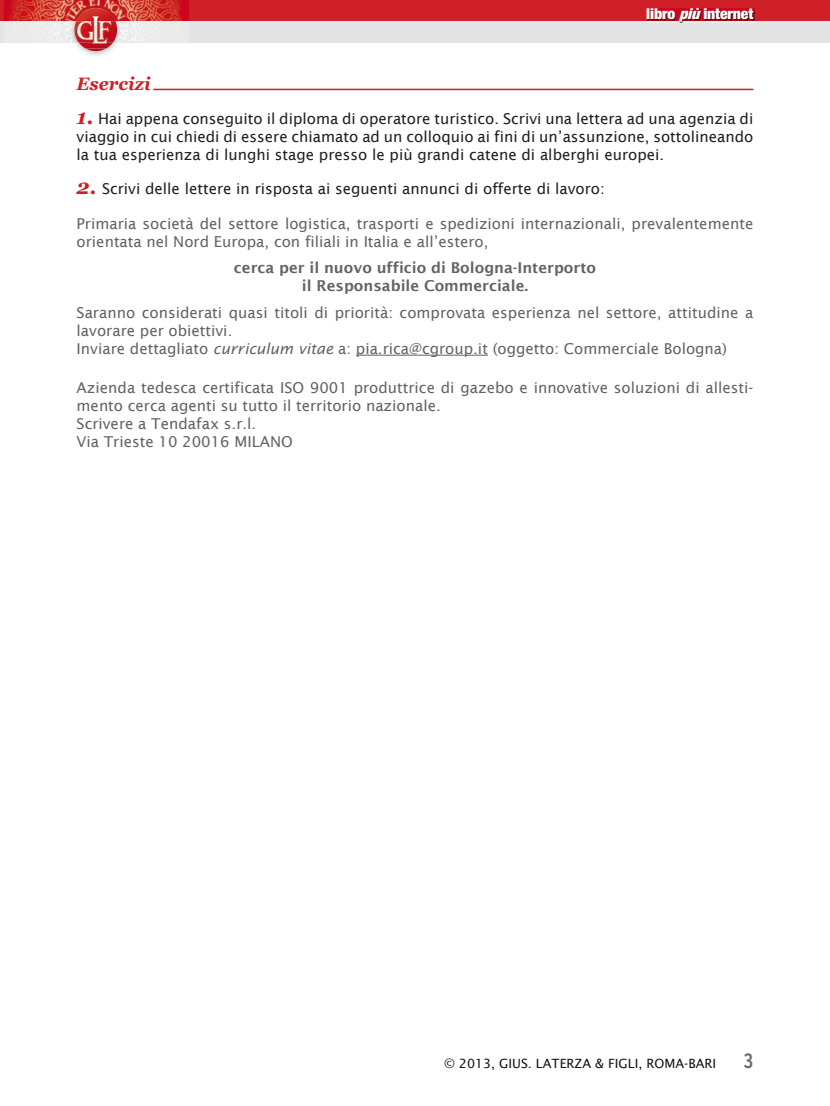
<style>
.page{position:relative;width:830px;height:1106px;background:#fff}
.page>*{position:absolute;margin:0;border:0;box-sizing:border-box;transform-origin:0 0}
.t1{font:700 19.5px "British Council Sans";color:#6c6d70;scale:.8 1}
.t2{font:italic 700 18px "Georgia";color:#d02027}
.t3{font:15px/18px "Lucida Sans";color:#636366}
.t4{font:15px/18px "Lucida Sans";color:#231f20;text-align:justify}
.t5{font:600 15px/18px "Lucida Sans";color:#636366;text-align:center}
.t6{font:900 condensed 15px "Helvetica Neue LT Std";letter-spacing:-.01em;color:#fff;scale:1.05 1}
.t7{font:12.75px "Lucida Sans";color:#141413}
.s1{font-style:italic}
.s2{font-family:"Georgia";font-weight:700;font-style:italic;font-size:21px;color:#d02027}
</style>
<div class="page">
<div style="left:0;top:0;width:829px;height:26px;background:#d02027"></div>
<img style="left:4px;top:0;width:185px;height:21px">
<div style="left:0;top:21px;width:829px;height:22px;background:#e3e4e6"></div>
<img style="left:70px;top:6px;width:52px;height:50px">
<img style="left:76px;top:9px;width:39px;height:12px">
<img style="left:74px;top:21px;width:43px;height:22px">
<svg style="left:74px;top:30px;width:39px;height:21px"></svg>
<img style="left:79px;top:43px;width:34px;height:6px">
<img style="left:647px;top:9px;width:106px;height:14px">
<hr style="left:153px;top:89px;width:600px;height:1px;background:#d02027">
<hr style="left:356px;top:355px;width:131px;height:1px;background:#636366">
<p class="t6" style="left:646px;top:5px;width:103px">libro <span class="s1">più</span>internet</p>
<p class="t2" style="left:77px;top:74px;width:76px">Esercizi</p>
<p class="t4" style="left:77px;top:109px;width:678px"><span class="s2">1.</span> Hai appena conseguito il diploma di operatore turistico. Scrivi una lettera ad una agenzia di viaggio in cui chiedi di essere chiamato ad un colloquio ai fini di un’assunzione, sottolineando la tua esperienza di lunghi stage presso le più grandi catene di alberghi europei.</p>
<p class="t4" style="left:77px;top:179px;width:529px"><span class="s2">2.</span> Scrivi delle lettere in risposta ai seguenti annunci di offerte di lavoro:</p>
<p class="t3" style="left:77px;top:214px;width:678px">Primaria società del settore logistica, trasporti e spedizioni internazionali, prevalentemente orientata nel Nord Europa, con filiali in Italia e all’estero,</p>
<p class="t5" style="left:234px;top:259px;width:363px">cerca per il nuovo ufficio di Bologna-Interporto il Responsabile Commerciale.</p>
<p class="t3" style="left:77px;top:303px;width:678px">Saranno considerati quasi titoli di priorità: comprovata esperienza nel settore, attitudine a lavorare per obiettivi.<br>Inviare dettagliato <span class="s1">curriculum vitae</span> a: pia.rica@cgroup.it (oggetto: Commerciale Bologna)</p>
<p class="t3" style="left:77px;top:378px;width:678px">Azienda tedesca certificata ISO 9001 produttrice di gazebo e innovative soluzioni di allesti&shy;mento cerca agenti su tutto il territorio nazionale.<br>Scrivere a Tendafax s.r.l.<br>Via Trieste 10 20016 MILANO</p>
<p class="t7" style="left:444px;top:1055px;width:273px">© 2013, GIUS. LATERZA &amp; FIGLI, ROMA-BARI</p>
<h1 class="t1" style="left:743px;top:1048px;width:14px">3</h1>
</div>
